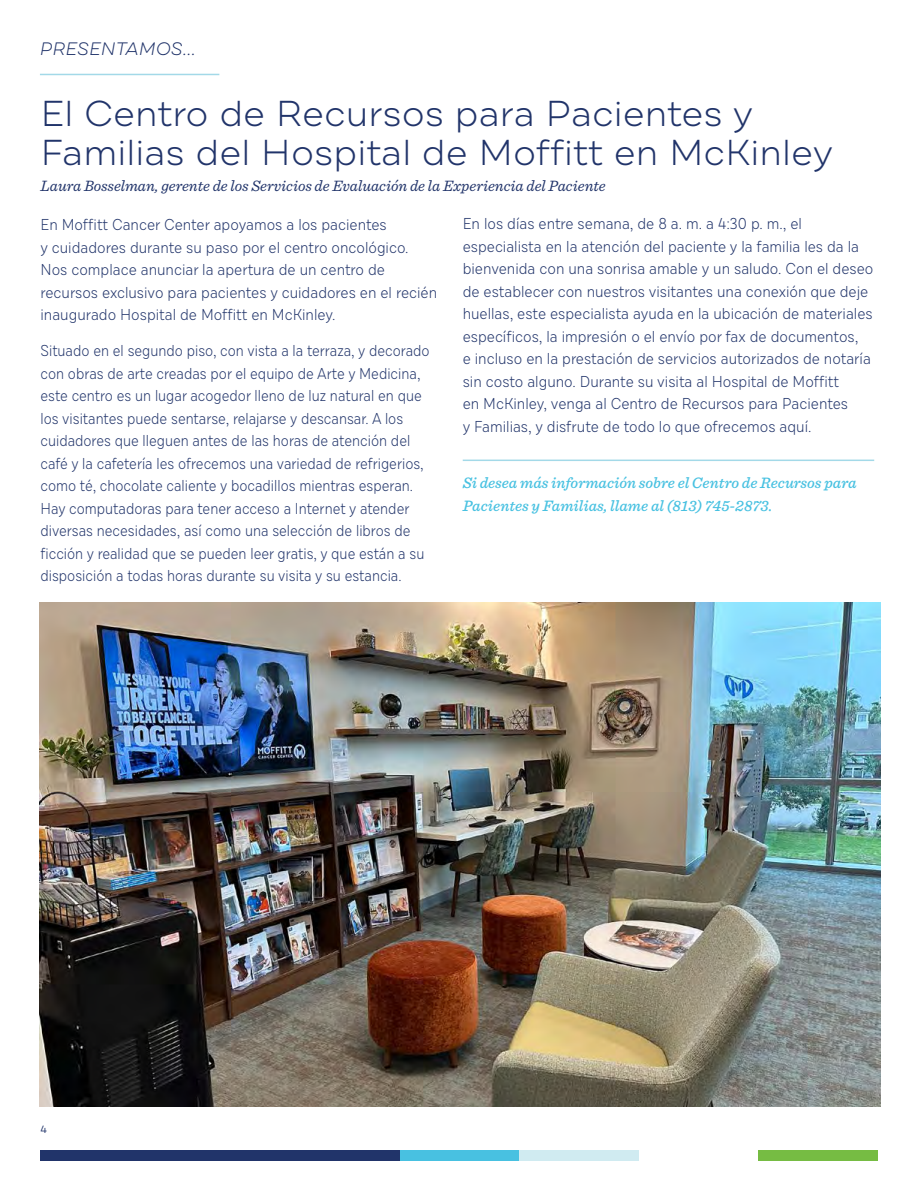
<style>
.page{position:relative;width:918px;height:1188px;background:#fff}
.page>*{position:absolute;margin:0;border:0;box-sizing:border-box;transform-origin:0 0}
.t1{font:300 36px/39px "Draft A";color:#21346a}
.t2{font:italic 300 18px "Draft A";color:#21346a}
.t3{font:300 15.75px/22.5px "Draft D";color:#21346a}
.t4{font:300 15.75px/22.5px "Draft D";color:#21346a;scale:.95 1}
.t5{font:italic 500 15.75px/22.5px "Sentinel";color:#48c1e1}
.t6{font:italic 15.75px "Sentinel";color:#21346a}
.t7{font:10.5px "Draft A";color:#21346a}
</style>
<div class="page">
<div style="left:758px;top:1150px;width:120px;height:11px;background:#76bc43"></div>
<div style="left:519px;top:1150px;width:120px;height:11px;background:#d0ebf1"></div>
<div style="left:399px;top:1150px;width:120px;height:11px;background:#48c1e1"></div>
<div style="left:40px;top:1150px;width:360px;height:11px;background:#21346a"></div>
<hr style="left:40px;top:74px;width:179px;height:1px;background:#a3d9e8">
<hr style="left:463px;top:460px;width:411px;height:1px;background:#a3d9e8">
<img style="left:40px;top:602px;width:840px;height:505px">
<p class="t2" style="left:40px;top:38px;width:158px">PRESENTAMOS...</p>
<h1 class="t1" style="left:40px;top:97px;width:794px">El Centro de Recursos para Pacientes y<br>Familias del Hospital de Moffitt en McKinley</h1>
<p class="t6" style="left:40px;top:174px;width:567px">Laura Bosselman, gerente de los Servicios de Evaluación de la Experiencia del Paciente</p>
<p class="t3" style="left:40px;top:215px;width:398px">En Moffitt Cancer Center apoyamos a los pacientes<br>y cuidadores durante su paso por el centro oncológico.<br>Nos complace anunciar la apertura de un centro de recursos exclusivo para pacientes y cuidadores en el recién inaugurado Hospital de Moffitt en McKinley.</p>
<p class="t4" style="left:40px;top:341px;width:411px">Situado en el segundo piso, con vista a la terraza, y decorado con obras de arte creadas por el equipo de Arte y Medicina, este centro es un lugar acogedor lleno de luz natural en que los visitantes puede sentarse, relajarse y descansar. A los cuidadores que lleguen antes de las horas de atención del café y la cafetería les ofrecemos una variedad de refrigerios, como té, chocolate caliente y bocadillos mientras esperan.<br>Hay computadoras para tener acceso a Internet y atender diversas necesidades, así como una selección de libros de ficción y realidad que se pueden leer gratis, y que están a su disposición a todas horas durante su visita y su estancia.</p>
<p class="t3" style="left:463px;top:214px;width:412px">En los días entre semana, de 8 a. m. a 4:30 p. m., el especialista en la atención del paciente y la familia les da la bienvenida con una sonrisa amable y un saludo. Con el deseo de establecer con nuestros visitantes una conexión que deje huellas, este especialista ayuda en la ubicación de materiales específicos, la impresión o el envío por fax de documentos,<br>e incluso en la prestación de servicios autorizados de notaría sin costo alguno. Durante su visita al Hospital de Moffitt<br>en McKinley, venga al Centro de Recursos para Pacientes<br>y Familias, y disfrute de todo lo que ofrecemos aquí.</p>
<p class="t5" style="left:463px;top:471px;width:395px">Si desea más información sobre el Centro de Recursos para<br>Pacientes y Familias, llame al (813) 745-2873.</p>
<p class="t7" style="left:40px;top:1123px;width:8px">4</p>
</div>
